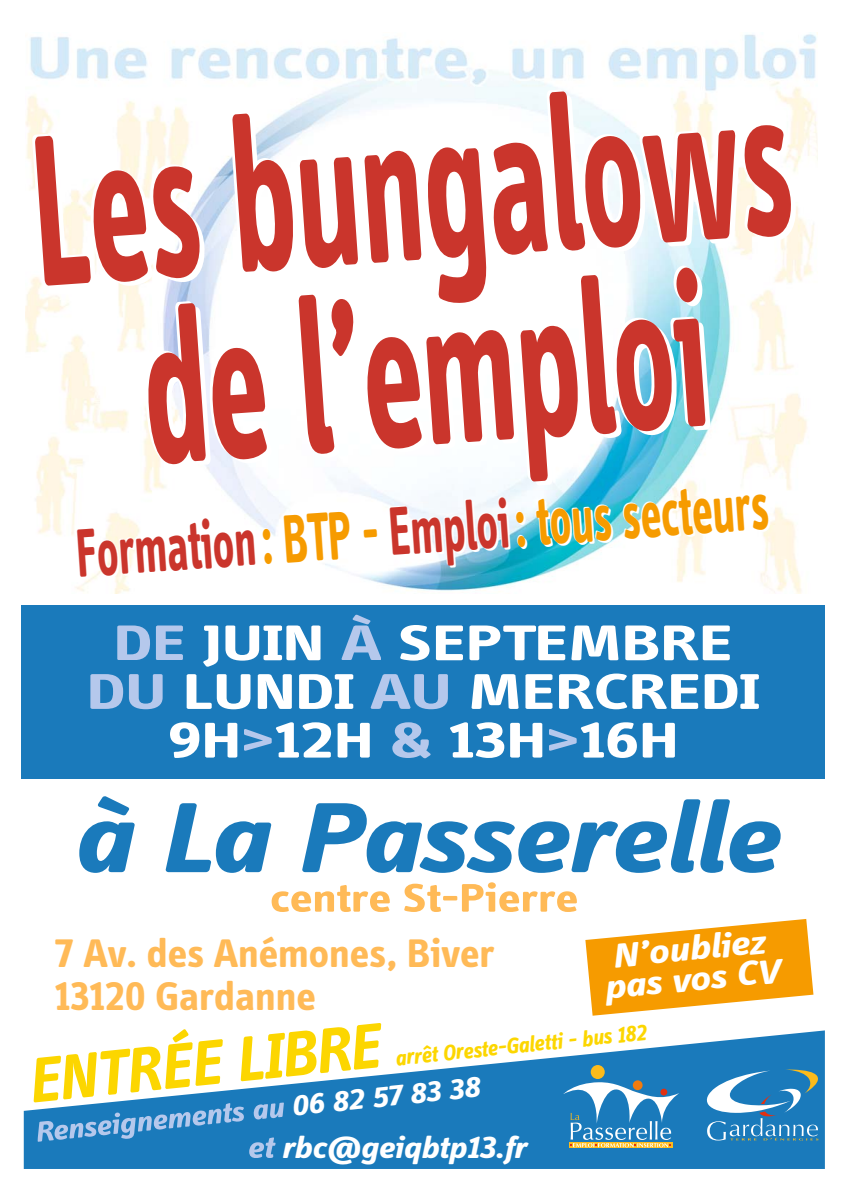
<style>
.page{position:relative;width:842px;height:1191px;background:#fff}
.page>*{position:absolute;margin:0;border:0;box-sizing:border-box;transform-origin:0 0}
.t1{font:700 222.8px/185.2px "Info Disp";color:#ca352c;text-align:center;scale:.6 1}
.t2{font:italic 700 102.8px "Info Disp";letter-spacing:-.01em;color:#1a7abb;scale:1.24 1}
.t3{font:700 70.6px "Info Disp";color:#f69b00;scale:.65 1}
.t4{font:italic 700 65.6px "Info Disp";color:#fcd600}
.t5{font:700 51.8px "Info Disp";color:#fff;scale:1.4 1}
.t6{font:700 41.2px/54.8px "Info Disp";color:#ffba57;scale:1.24 1}
.t7{font:700 41.2px "Info Disp";color:#ffba57;scale:1.06 1}
.t8{font:italic 700 35.4px/30.4px "Info Disp";color:#fff;text-align:center;scale:1.24 1}
.t9{font:italic 700 31.6px "Info Disp";color:#fff;scale:1.18 1}
.t10{font:italic 700 29.4px "Info Disp";color:#fff;scale:1.18 1}
.t11{font:italic 700 23px "Info Disp";color:#fcd600}
.s1{color:#fff}
.s2{color:#ca352c}
</style>
<div class="page">
<svg style="left:24px;top:1030px;width:801px;height:139px;fill:#1a7abb"></svg>
<div style="left:21px;top:576px;width:804px;height:203px;background:#1a7abb"></div>
<svg style="left:117px;top:625px;width:66px;height:35px"></svg>
<svg style="left:341px;top:614px;width:40px;height:46px"></svg>
<svg style="left:90px;top:674px;width:73px;height:35px"></svg>
<svg style="left:371px;top:674px;width:77px;height:35px"></svg>
<svg style="left:244px;top:729px;width:28px;height:22px"></svg>
<svg style="left:392px;top:722px;width:39px;height:36px"></svg>
<svg style="left:549px;top:729px;width:28px;height:22px"></svg>
<svg style="left:705px;top:1069px;width:113px;height:71px;background:#4c94c2"></svg>
<div style="left:591px;top:1065px;width:14px;height:14px;background:#fcbb1b;border-radius:50%"></div>
<svg style="left:569px;top:1147px;width:103px;height:1px"></svg>
<svg style="left:563px;top:1075px;width:116px;height:72px;background:#5797be"></svg>
<svg style="left:37px;top:1111px;width:154px;height:30px;background:#4c93ca"></svg>
<svg style="left:249px;top:1137px;width:27px;height:21px"></svg>
<div style="left:21px;top:23px;width:808px;height:582px;background:#fff"></div>
<img style="left:25px;top:32px;width:793px;height:561px">
<svg style="left:585px;top:919px;width:228px;height:96px"></svg>
<svg style="left:87px;top:167px;width:60px;height:114px"></svg>
<svg style="left:486px;top:139px;width:60px;height:115px"></svg>
<svg style="left:139px;top:301px;width:64px;height:162px"></svg>
<h1 class="t1" style="left:28px;top:138px;width:1269px;rotate:-4deg">Les bungalows de l’emploi</h1>
<h3 class="t3" style="left:77px;top:527px;width:1066px;rotate:-4deg"><span class="s1">Formation</span>: BTP - <span class="s2">Emploi</span> : tous secteurs</h3>
<p class="t5" style="left:202px;top:623px;width:88px">JUIN</p>
<p class="t5" style="left:398px;top:623px;width:240px">SEPTEMBRE</p>
<p class="t5" style="left:183px;top:672px;width:124px">LUNDI</p>
<p class="t5" style="left:468px;top:672px;width:210px">MERCREDI</p>
<p class="t5" style="left:168px;top:721px;width:148px">9H 12H</p>
<p class="t5" style="left:449px;top:721px;width:166px">13H 16H</p>
<h2 class="t2" style="left:71px;top:776px;width:571px">à La Passerelle</h2>
<p class="t6" style="left:55px;top:874px;width:423px;text-indent:215px">centre St-Pierre<br>7 Av. des Anémones, Biver</p>
<p class="t7" style="left:55px;top:980px;width:248px">13120 Gardanne</p>
<p class="t8" style="left:600px;top:940px;width:143px;rotate:-5deg">N’oubliez pas vos CV</p>
<p class="t4" style="left:24px;top:1042px;width:354px;rotate:-6deg">ENTRÉE LIBRE</p>
<p class="t11" style="left:394px;top:1044px;width:254px;rotate:-6deg">arrêt Oreste-Galetti - bus 182</p>
<p class="t10" style="left:289px;top:1088px;width:162px;rotate:-6deg">06 82 57 83 38</p>
<p class="t9" style="left:281px;top:1128px;width:209px">rbc@geiqbtp13.fr</p>
</div>
